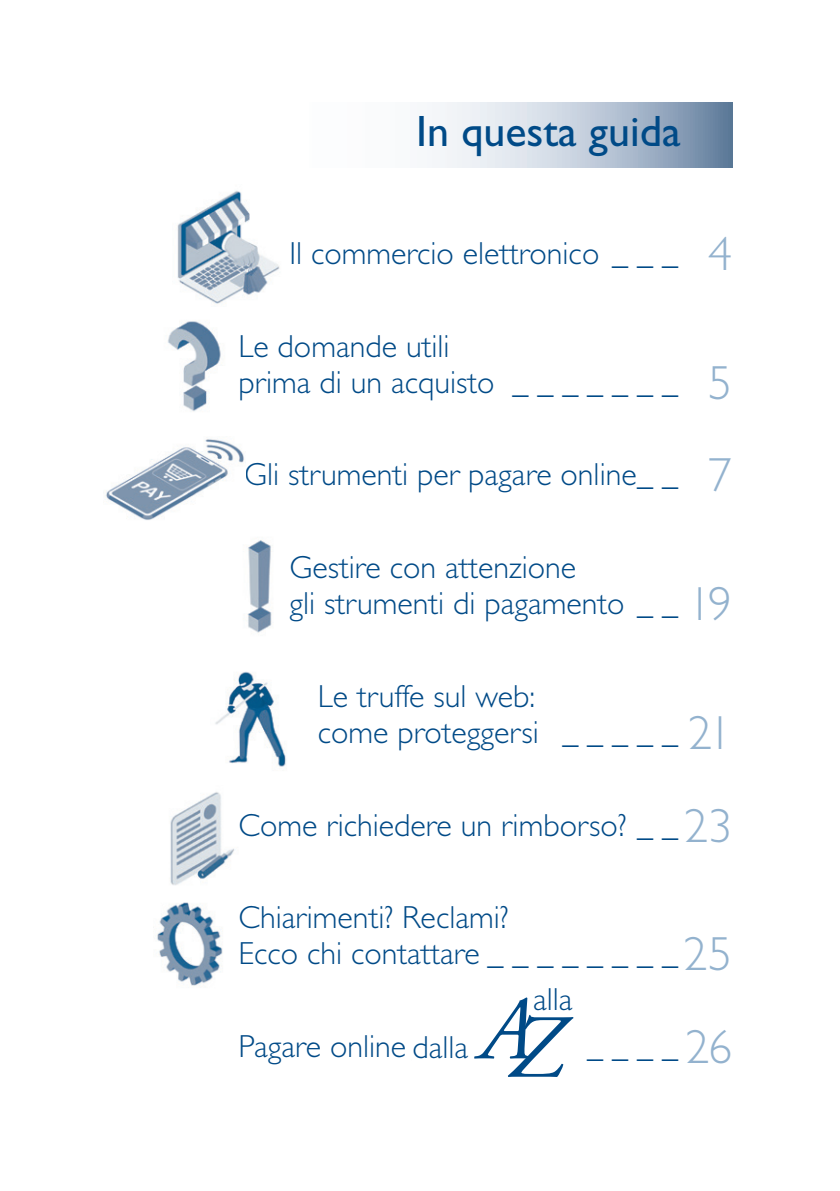
<style>
.page{position:relative;width:840px;height:1191px;background:#fff}
.page>*{position:absolute;margin:0;border:0;box-sizing:border-box;transform-origin:0 0}
.t1{font:italic 90px "Adobe Garamond Pro";color:#004a87}
.TITOLO_SEZIONE{font:44px "Gill Sans Std";color:#004a87}
.Sommario_titolo{font:300 32px/36px "Gill Sans Std";color:#004a87}
.s1{font-size:48px;color:#93b2ce}
</style>
<div class="page">
<svg style="left:432px;top:102px;width:299px;height:65px;background:#bcc8d6"></svg>
<img style="left:157px;top:902px;width:66px;height:84px">
<img style="left:170px;top:792px;width:65px;height:93px">
<img style="left:177px;top:191px;width:103px;height:113px">
<img style="left:215px;top:671px;width:71px;height:96px">
<img style="left:168px;top:321px;width:53px;height:91px">
<img style="left:247px;top:540px;width:25px;height:93px">
<img style="left:105px;top:439px;width:139px;height:81px">
<p class="TITOLO_SEZIONE" style="left:416px;top:106px;width:266px">In questa guida</p>
<p class="Sommario_titolo" style="left:289px;top:235px;width:444px">Il commercio elettronico _ _ _ <span class="s1">4</span></p>
<p class="Sommario_titolo" style="left:238px;top:328px;width:495px">Le domande utili<br>prima di un acquisto _ _ _ _ _ _ _ <span class="s1">5</span></p>
<p class="Sommario_titolo" style="left:244px;top:457px;width:489px">Gli strumenti per pagare online _ _ <span class="s1">7</span></p>
<p class="Sommario_titolo" style="left:289px;top:549px;width:444px">Gestire con attenzione<br>gli strumenti di pagamento _ _ <span class="s1">19</span></p>
<p class="Sommario_titolo" style="left:317px;top:678px;width:415px">Le truffe sul web:<br>come proteggersi _ _ _ _ _ <span class="s1">21</span></p>
<p class="Sommario_titolo" style="left:238px;top:807px;width:495px">Come richiedere un rimborso? _ <span class="s1">23</span></p>
<p class="Sommario_titolo" style="left:238px;top:900px;width:495px">Chiarimenti? Reclami?<br>Ecco chi contattare _ _ _ _ _ _ _ _ <span class="s1">25</span></p>
<p class="t1" style="left:479px;top:975px;width:55px">A</p>
<p class="Sommario_titolo" style="left:532px;top:981px;width:41px">alla</p>
<p class="t1" style="left:509px;top:994px;width:56px">Z</p>
<p class="Sommario_titolo" style="left:238px;top:1028px;width:495px">Pagare online___________<span class="s1">26</span></p>
<p class="Sommario_titolo" style="left:412px;top:1030px;width:57px">dalla</p>
</div>
